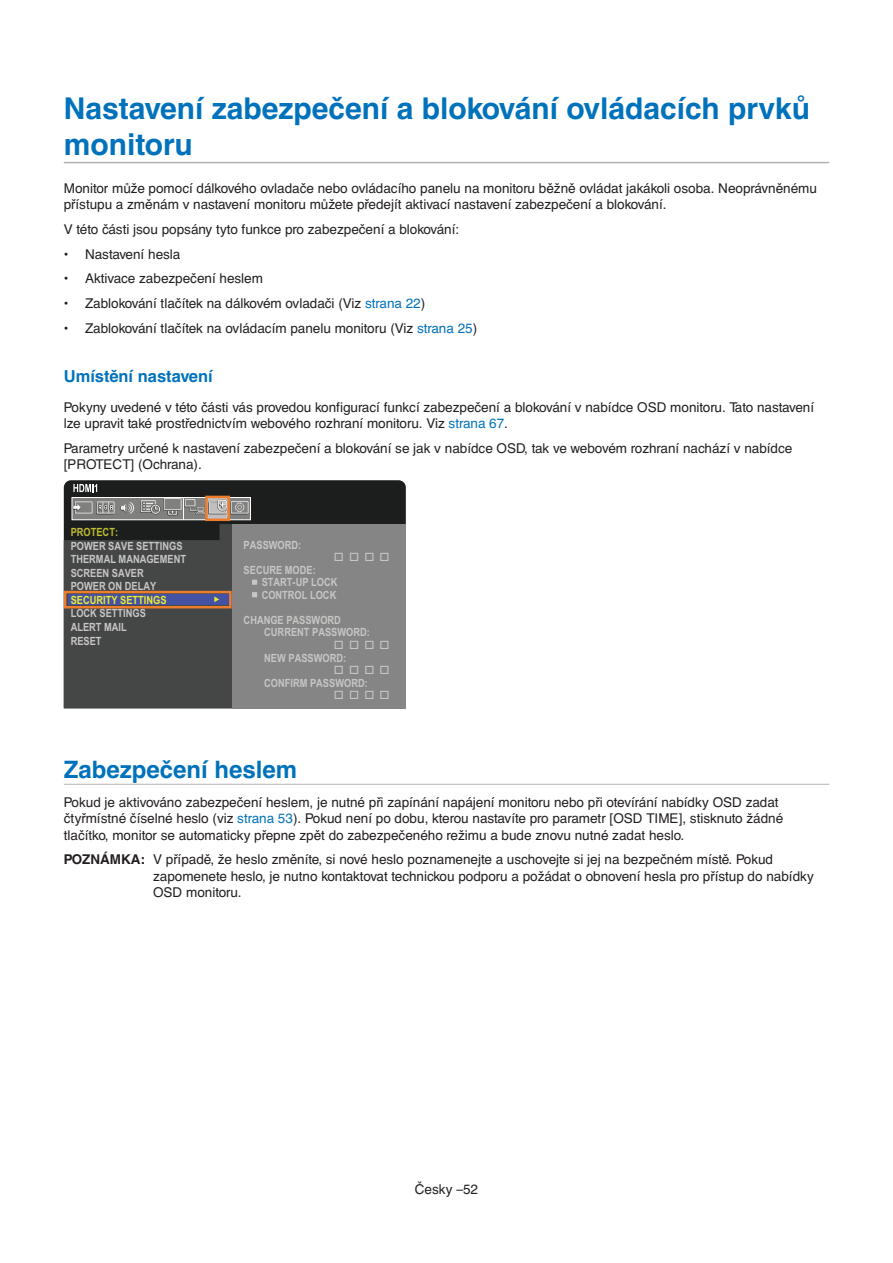
<style>
.page{position:relative;width:893px;height:1263px;background:#fff}
.page>*{position:absolute;margin:0;border:0;box-sizing:border-box;transform-origin:0 0}
.t1{font:700 30px/36px "Helvetica LTCE";color:#0072bc}
.t2{font:700 24px "Helvetica LTCE";color:#0072bc}
.t3{font:700 16.5px "Helvetica LTCE";color:#0072bc}
.t4{font:13.5px/16.2px "Helvetica LTCE";color:#231f20}
.t5{font:700 11.25px/13.5px "Arial Narrow";color:#c7c6c5}
.t6{font:11.25px "Wingdings";color:#c7c6c5}
.t7{font:700 11.25px "Arial Narrow";color:#eeea2e}
.t8{font:700 11.25px "Arial Narrow";color:#bebc31}
.s1{color:#0072bc}
.s2{font-weight:700}
</style>
<div class="page">
<hr style="left:64px;top:162px;width:765px;height:1px;background:#b2b3b7">
<div style="left:64px;top:480px;width:342px;height:44px;background:#1c1d1d"></div>
<svg style="left:64px;top:524px;width:168px;height:184px;background:#414242"></svg>
<div style="left:68px;top:594px;width:164px;height:11px;background:#4452a3"></div>
<svg style="left:214px;top:596px;width:5px;height:6px"></svg>
<img style="left:97px;top:499px;width:152px;height:19px">
<svg style="left:73px;top:484px;width:24px;height:34px"></svg>
<svg style="left:116px;top:499px;width:1px;height:19px"></svg>
<svg style="left:139px;top:499px;width:1px;height:19px"></svg>
<svg style="left:161px;top:499px;width:1px;height:19px"></svg>
<svg style="left:183px;top:499px;width:1px;height:19px"></svg>
<div style="left:232px;top:524px;width:174px;height:184px;background:#858585"></div>
<svg style="left:252px;top:580px;width:5px;height:5px"></svg>
<div style="left:64px;top:591px;width:168px;height:17px;border:3px solid #ed7d2d"></div>
<svg style="left:252px;top:592px;width:5px;height:5px"></svg>
<div style="left:72px;top:497px;width:179px;height:23px;border:1px solid #fff"></div>
<div style="left:205px;top:496px;width:25px;height:25px;border:3px solid #ed7d2d"></div>
<hr style="left:64px;top:784px;width:765px;height:1px;background:#b2b3b7">
<h1 class="t1" style="left:64px;top:91px;width:748px">Nastavení zabezpečení a blokování ovládacích prvků monitoru</h1>
<p class="t4" style="left:64px;top:180px;width:755px">Monitor může pomocí dálkového ovladače nebo ovládacího panelu na monitoru běžně ovládat jakákoli osoba. Neoprávněnému přístupu a změnám v nastavení monitoru můžete předejít aktivací nastavení zabezpečení a blokování.</p>
<p class="t4" style="left:64px;top:221px;width:397px">V této části jsou popsány tyto funkce pro zabezpečení a blokování:</p>
<p class="t4" style="left:64px;top:246px;width:118px">• Nastavení hesla</p>
<p class="t4" style="left:64px;top:271px;width:201px">• Aktivace zabezpečení heslem</p>
<p class="t4" style="left:64px;top:295px;width:363px">• Zablokování tlačítek na dálkovém ovladači (Viz <span class="s1">strana 22</span>)</p>
<p class="t4" style="left:64px;top:320px;width:415px">• Zablokování tlačítek na ovládacím panelu monitoru (Viz <span class="s1">strana 25</span>)</p>
<p class="t3" style="left:64px;top:366px;width:151px">Umístění nastavení</p>
<p class="t4" style="left:64px;top:399px;width:752px">Pokyny uvedené v této části vás provedou konfigurací funkcí zabezpečení a blokování v nabídce OSD monitoru. Tato nastavení lze upravit také prostřednictvím webového rozhraní monitoru. Viz <span class="s1">strana 67</span>.</p>
<p class="t4" style="left:64px;top:440px;width:730px">Parametry určené k nastavení zabezpečení a blokování se jak v nabídce OSD, tak ve webovém rozhraní nachází v nabídce [PROTECT] (Ochrana).</p>
<p class="t8" style="left:71px;top:523px;width:49px">PROTECT:</p>
<p class="t5" style="left:71px;top:538px;width:117px">POWER SAVE SETTINGS<br>THERMAL MANAGEMENT<br>SCREEN SAVER<br>POWER ON DELAY</p>
<p class="t7" style="left:71px;top:591px;width:97px">SECURITY SETTINGS</p>
<p class="t5" style="left:71px;top:606px;width:77px">LOCK SETTINGS<br>ALERT MAIL<br>RESET</p>
<p class="t5" style="left:244px;top:537px;width:59px">PASSWORD:</p>
<p class="t6" style="left:334px;top:551px;width:57px">□□□□</p>
<p class="t5" style="left:262px;top:563px;width:77px;line-height:12.6px;text-indent:-18px">SECURE MODE:<br>START-UP LOCK<br>CONTROL LOCK</p>
<p class="t5" style="left:264px;top:613px;width:107px;line-height:12.6px;text-indent:-21px">CHANGE PASSWORD<br>CURRENT PASSWORD:</p>
<p class="t6" style="left:334px;top:639px;width:57px">□□□□</p>
<p class="t5" style="left:264px;top:650px;width:83px">NEW PASSWORD:</p>
<p class="t6" style="left:334px;top:664px;width:57px">□□□□</p>
<p class="t5" style="left:264px;top:675px;width:105px">CONFIRM PASSWORD:</p>
<p class="t6" style="left:334px;top:689px;width:57px">□□□□</p>
<h2 class="t2" style="left:64px;top:755px;width:235px">Zabezpečení heslem</h2>
<p class="t4" style="left:64px;top:794px;width:721px">Pokud je aktivováno zabezpečení heslem, je nutné při zapínání napájení monitoru nebo při otevírání nabídky OSD zadat čtyřmístné číselné heslo (viz <span class="s1">strana 53</span>). Pokud není po dobu, kterou nastavíte pro parametr [OSD TIME], stisknuto žádné tlačítko, monitor se automaticky přepne zpět do zabezpečeného režimu a bude znovu nutné zadat heslo.</p>
<p class="t4" style="left:153px;top:852px;width:662px;text-indent:-89px"><span class="s2">POZNÁMKA:</span> V případě, že heslo změníte, si nové heslo poznamenejte a uschovejte si jej na bezpečném místě. Pokud zapomenete heslo, je nutno kontaktovat technickou podporu a požádat o obnovení hesla pro přístup do nabídky<br>OSD monitoru.</p>
<p class="t4" style="left:415px;top:1182px;width:65px">Česky –52</p>
</div>
